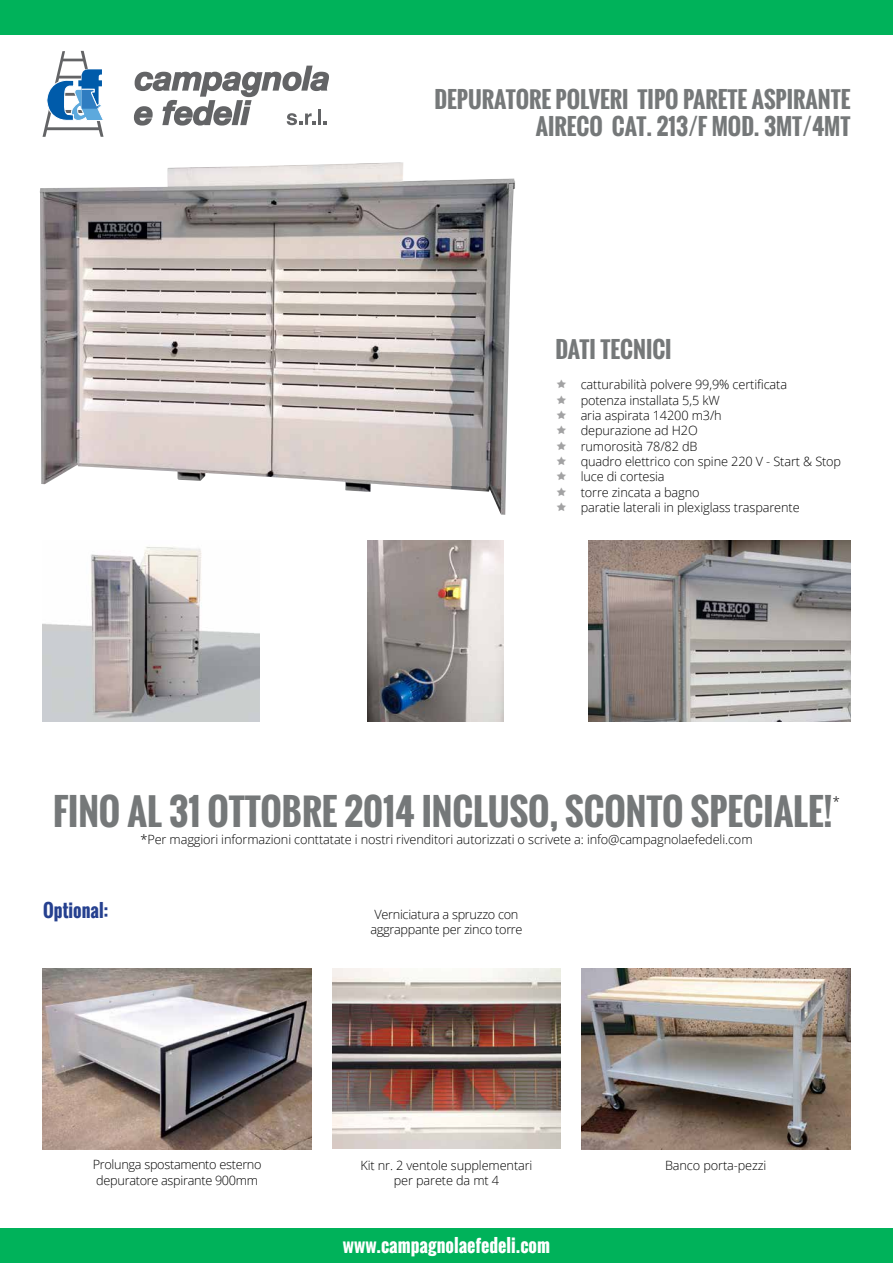
<style>
.page{position:relative;width:893px;height:1263px;background:#fff}
.page>*{position:absolute;margin:0;border:0;box-sizing:border-box;transform-origin:0 0}
.t1{font:700 36px "Oswald";color:#757879}
.t2{font:700 22.5px "Oswald";color:#757879}
.t3{font:700 18px "Oswald";color:#fff}
.t4{font:700 18px "Oswald";color:#25408f}
.t5{font:300 12.75px/15.3px "Open Sans";letter-spacing:-.01em;color:#000}
</style>
<div class="page">
<img style="left:581px;top:968px;width:269px;height:181px">
<img style="left:367px;top:541px;width:136px;height:181px">
<img style="left:333px;top:968px;width:227px;height:180px">
<img style="left:40px;top:162px;width:475px;height:353px">
<svg style="left:43px;top:51px;width:61px;height:86px"></svg>
<svg style="left:134px;top:66px;width:195px;height:60px"></svg>
<img style="left:42px;top:968px;width:270px;height:181px">
<div style="left:0;top:0;width:893px;height:34px;background:#00b25a"></div>
<div style="left:0;top:1229px;width:893px;height:34px;background:#00b25a"></div>
<img style="left:42px;top:547px;width:218px;height:175px">
<img style="left:588px;top:541px;width:262px;height:181px">
<h2 class="t2" style="left:434px;top:82px;width:353px">DEPURATORE POLVERI TIPO PARETE ASPIRA</h2>
<h2 class="t2" style="left:818px;top:82px;width:24px">NTE</h2>
<h2 class="t2" style="left:536px;top:109px;width:12px">AIRE</h2>
<h2 class="t2" style="left:577px;top:109px;width:275px">CO CAT. 213/F MOD. 3MT/4MT</h2>
<h2 class="t2" style="left:555px;top:332px;width:11px">DATI</h2>
<h2 class="t2" style="left:600px;top:332px;width:70px">TECNICI</h2>
<p class="t5" style="left:581px;top:377px;width:262px">catturabilità polvere 99,9% certificata<br>potenza installata 5,5 kW<br>aria aspirata 14200 m3/h<br>depurazione ad H2O<br>rumorosità 78/82 dB<br>quadro elettrico con spine 220 V - Start &amp; Stop luce di cortesia<br>torre zincata a bagno<br>paratie laterali in plexiglass trasparente</p>
<h1 class="t1" style="left:53px;top:784px;width:781px">FINO AL 31 OTTOBRE 2014 INCLUSO, SCONTO SPECIALE!</h1>
<p class="t5" style="left:833px;top:793px;width:9px">*</p>
<p class="t5" style="left:140px;top:831px;width:614px">*Per maggiori informazioni conttatate i nostri rivenditori autorizzati o scrivete a: info@campagnolaefedeli.com</p>
<h3 class="t4" style="left:43px;top:896px;width:67px">OPTIONAL:</h3>
<p class="t5" style="left:370px;top:906px;width:154px;text-align:center">Verniciatura a spruzzo con aggrappante per zinco torre</p>
<p class="t5" style="left:93px;top:1157px;width:170px">Prolunga spostamento esterno depuratore aspirante 900mm</p>
<p class="t5" style="left:360px;top:1157px;width:173px;text-align:center">Kit nr. 2 ventole supplementari per parete da mt 4</p>
<p class="t5" style="left:665px;top:1157px;width:103px">Banco porta-pezzi</p>
<h3 class="t3" style="left:343px;top:1231px;width:208px">WWW.CAMPAGNOLAEFEDELI.COM</h3>
</div>
